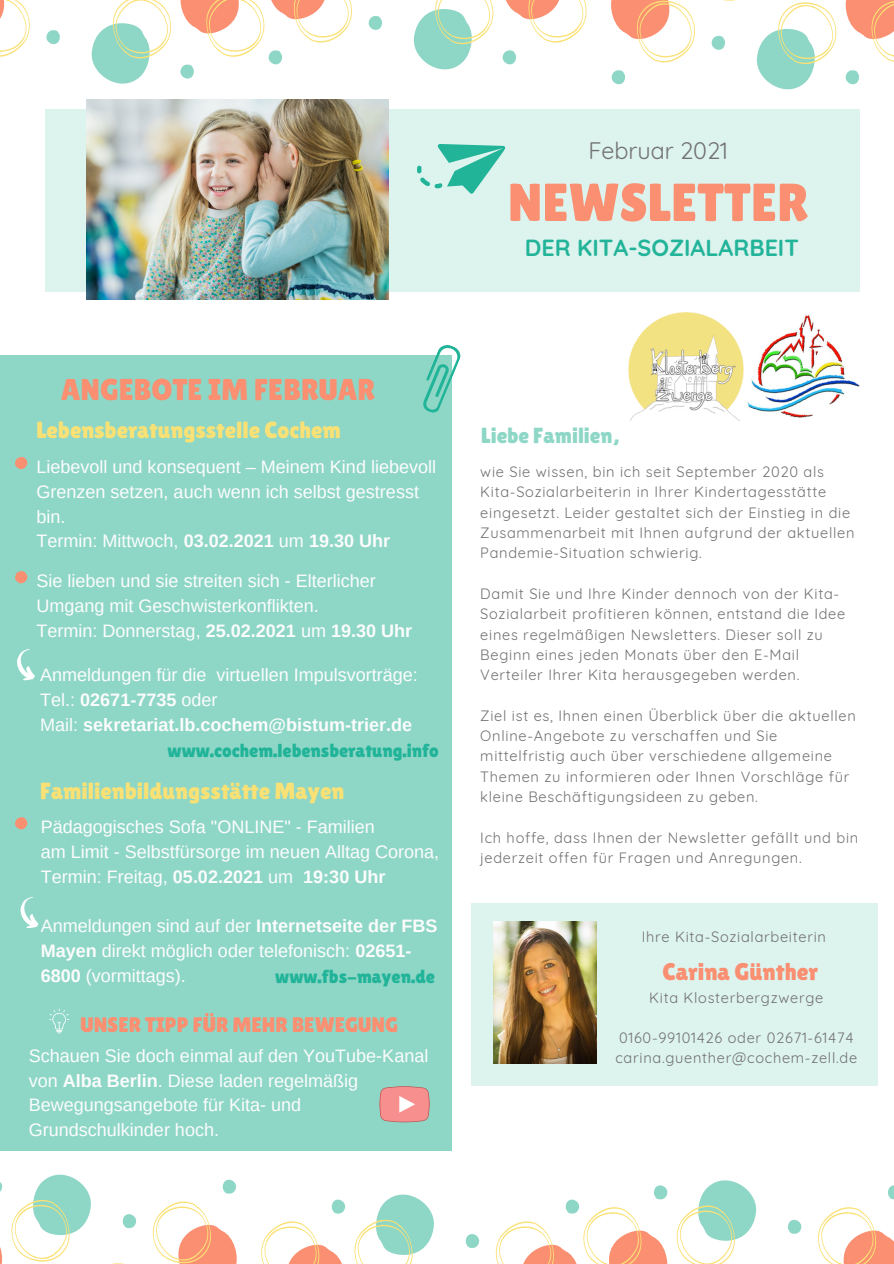
<style>
.page{position:relative;width:894px;height:1264px;background:#fff}
.page>*{position:absolute;margin:0;border:0;box-sizing:border-box;transform-origin:0 0}
.t1{font:53.25px "Lilita One";color:#fa8f71}
.t2{font:30.15px "Lilita One";color:#fa8f71}
.t3{font:24px "Lilita One";color:#fa8f71}
.t4{font:23.25px "Lilita One";color:#fae175}
.t5{font:700 23.25px "Quicksand";color:#22b499}
.t6{font:23.25px "Quicksand";color:#717171}
.t7{font:21.75px "Lilita One";color:#8ed7c7}
.t8{font:21px "Lilita One";color:#fa8f71}
.t9{font:18.75px "Lilita One";color:#22b499}
.t10{font:18px/24.8px "Arimo";color:#fcfcfc}
.t11{font:700 18px "Arimo";color:#fcfcfc}
.t12{font:14.55px/20.2px "Quicksand";letter-spacing:.05em;color:#717171}
.s1{font-weight:700}
.s2{font-weight:400}
</style>
<div class="page">
<svg style="left:887px;top:1185px;width:6px;height:14px"></svg>
<svg style="left:818px;top:1207px;width:75px;height:56px"></svg>
<svg style="left:788px;top:1219px;width:13px;height:15px"></svg>
<svg style="left:676px;top:1180px;width:81px;height:83px"></svg>
<svg style="left:495px;top:1185px;width:173px;height:78px"></svg>
<svg style="left:465px;top:1234px;width:14px;height:14px"></svg>
<svg style="left:331px;top:1199px;width:14px;height:14px"></svg>
<svg style="left:354px;top:1194px;width:80px;height:69px"></svg>
<svg style="left:261px;top:1221px;width:81px;height:42px"></svg>
<svg style="left:0;top:1182px;width:2px;height:10px"></svg>
<svg style="left:0;top:1247px;width:3px;height:16px"></svg>
<svg style="left:11px;top:1174px;width:226px;height:89px"></svg>
<div style="left:0;top:355px;width:451px;height:795px;background:#8ed7c7"></div>
<svg style="left:0;top:0;width:30px;height:57px"></svg>
<svg style="left:46px;top:30px;width:14px;height:15px"></svg>
<svg style="left:91px;top:0;width:261px;height:84px"></svg>
<svg style="left:368px;top:16px;width:14px;height:14px"></svg>
<svg style="left:413px;top:0;width:174px;height:69px"></svg>
<svg style="left:845px;top:70px;width:14px;height:15px"></svg>
<svg style="left:611px;top:0;width:225px;height:89px"></svg>
<svg style="left:845px;top:0;width:48px;height:62px"></svg>
<svg style="left:379px;top:1086px;width:50px;height:36px;background:#ec9998"></svg>
<svg style="left:15px;top:457px;width:12px;height:12px"></svg>
<svg style="left:15px;top:571px;width:12px;height:12px"></svg>
<svg style="left:49px;top:1008px;width:20px;height:25px"></svg>
<svg style="left:423px;top:345px;width:38px;height:70px"></svg>
<svg style="left:17px;top:649px;width:18px;height:32px"></svg>
<svg style="left:15px;top:817px;width:12px;height:12px"></svg>
<svg style="left:20px;top:897px;width:19px;height:32px"></svg>
<div style="left:471px;top:903px;width:407px;height:182px;background:#ddf3ee"></div>
<div style="left:45px;top:109px;width:814px;height:182px;background:#ddf3ee"></div>
<svg style="left:417px;top:144px;width:89px;height:50px"></svg>
<img style="left:87px;top:99px;width:302px;height:201px">
<img style="left:747px;top:314px;width:112px;height:104px">
<img style="left:494px;top:921px;width:102px;height:142px">
<img style="left:628px;top:312px;width:114px;height:108px">
<p class="t6" style="left:588px;top:135px;width:141px">Februar 2021</p>
<p class="t1" style="left:507px;top:172px;width:302px">NEWSLETTER</p>
<p class="t5" style="left:524px;top:233px;width:275px">DER KITA-SOZIALARBEIT</p>
<p class="t2" style="left:61px;top:372px;width:316px">ANGEBOTE IM FEBRUAR</p>
<p class="t4" style="left:36px;top:416px;width:306px">Lebensberatungsstelle Cochem</p>
<p class="t7" style="left:481px;top:422px;width:139px">Liebe Familien,</p>
<p class="t10" style="left:36px;top:454px;width:401px">Liebevoll und konsequent – Meinem Kind liebevoll</p>
<p class="t10" style="left:36px;top:479px;width:384px">Grenzen setzen, auch wenn ich selbst gestresst bin.</p>
<p class="t10" style="left:36px;top:529px;width:355px">Termin: Mittwoch, <span class="s1">03.02.2021</span> um <span class="s1">19.30 Uhr</span></p>
<p class="t10" style="left:36px;top:568px;width:341px">Sie lieben und sie streiten sich - Elterlicher</p>
<p class="t10" style="left:36px;top:593px;width:284px">Umgang mit Geschwisterkonflikten.</p>
<p class="t10" style="left:36px;top:618px;width:377px">Termin: Donnerstag, <span class="s1">25.02.2021</span> um <span class="s1">19.30 Uhr</span></p>
<p class="t10" style="left:40px;top:662px;width:379px">Anmeldungen für die virtuellen Impulsvorträge:<br>Tel.: <span class="s1">02671-7735</span> oder</p>
<p class="t11" style="left:40px;top:714px;width:373px"><span class="s2">Mail:</span> sekretariat.lb.cochem@bistum-trier.de</p>
<p class="t12" style="left:480px;top:461px;width:345px">wie Sie wissen, bin ich seit September 2020 als</p>
<p class="t12" style="left:480px;top:482px;width:375px">Kita-Sozialarbeiterin in Ihrer Kindertagesstätte eingesetzt. Leider gestaltet sich der Einstieg in die Zusammenarbeit mit Ihnen aufgrund der aktuellen Pandemie-Situation schwierig.</p>
<p class="t12" style="left:480px;top:583px;width:366px">Damit Sie und Ihre Kinder dennoch von der Kita-Sozialarbeit profitieren können, entstand die Idee eines regelmäßigen Newsletters. Dieser soll zu Beginn eines jeden Monats über den E-Mail Verteiler Ihrer Kita herausgegeben werden.</p>
<p class="t12" style="left:480px;top:705px;width:377px">Ziel ist es, Ihnen einen Überblick über die aktuellen</p>
<p class="t12" style="left:480px;top:725px;width:370px">Online-Angebote zu verschaffen und Sie mittelfristig auch über verschiedene allgemeine Themen zu informieren oder Ihnen Vorschläge für kleine Beschäftigungsideen zu geben.</p>
<p class="t12" style="left:480px;top:827px;width:379px">Ich hoffe, dass Ihnen der Newsletter gefällt und bin jederzeit offen für Fragen und Anregungen.</p>
<p class="t9" style="left:167px;top:739px;width:273px">www.cochem.lebensberatung.info</p>
<p class="t4" style="left:40px;top:777px;width:305px">Familienbildungsstätte Mayen</p>
<p class="t10" style="left:41px;top:814px;width:335px">Pädagogisches Sofa "ONLINE" - Familien</p>
<p class="t10" style="left:41px;top:839px;width:400px">am Limit - Selbstfürsorge im neuen Alltag Corona,</p>
<p class="t11" style="left:41px;top:866px;width:346px"><span class="s2">Termin: Freitag,</span> 05.02.2021 <span class="s2">um</span> 19:30 Uhr</p>
<p class="t10" style="left:41px;top:913px;width:398px">Anmeldungen sind auf der <span class="s1">Internetseite der FBS</span></p>
<p class="t10" style="left:41px;top:938px;width:372px"><span class="s1">Mayen</span> direkt möglich oder telefonisch: <span class="s1">02651-<br>6800</span> (vormittags).</p>
<p class="t12" style="left:641px;top:926px;width:186px">Ihre Kita-Sozialarbeiterin</p>
<p class="t3" style="left:662px;top:957px;width:157px">Carina Günther</p>
<p class="t9" style="left:275px;top:966px;width:161px">www.fbs-mayen.de</p>
<p class="t8" style="left:80px;top:1012px;width:319px">UNSER TIPP FÜR MEHR BEWEGUNG</p>
<p class="t10" style="left:29px;top:1043px;width:401px">Schauen Sie doch einmal auf den YouTube-Kanal</p>
<p class="t10" style="left:29px;top:1067px;width:331px">von <span class="s1">Alba Berlin</span>. Diese laden regelmäßig<br>Bewegungsangebote für Kita- und<br>Grundschulkinder hoch.</p>
<p class="t12" style="left:649px;top:986px;width:175px">Kita Klosterbergzwerge</p>
<p class="t12" style="left:619px;top:1027px;width:236px">0160-99101426 oder 02671-61474</p>
<p class="t12" style="left:615px;top:1047px;width:243px">carina.guenther@cochem-zell.de</p>
</div>
